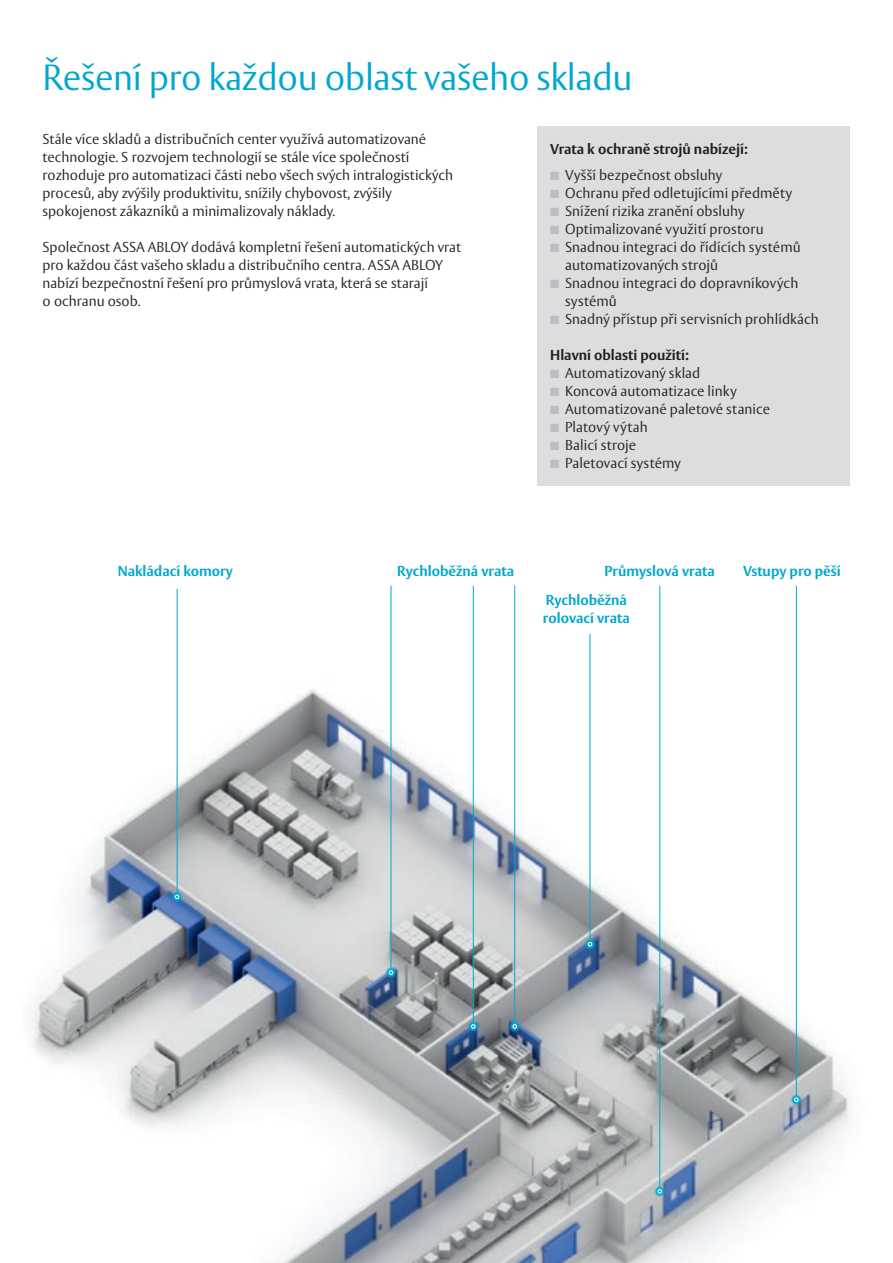
<style>
.page{position:relative;width:893px;height:1263px;background:#fff}
.page>*{position:absolute;margin:0;border:0;box-sizing:border-box;transform-origin:0 0}
.t1{font:300 36px "ASSA Vesta";letter-spacing:-.01em;color:#00a7d1}
.t2{font:300 14.25px/18px "ASSA Vesta";color:#231f20}
.t3{font:700 14.25px/18px "ASSA Vesta";color:#00a7d1}
.t4{font:700 14.25px "ASSA Vesta";color:#231f20}
.s1{color:#bcbdc0}
</style>
<div class="page">
<img style="left:30px;top:633px;width:821px;height:630px">
<div style="left:537px;top:126px;width:313px;height:359px;background:#dcdddf"></div>
<hr style="left:177px;top:589px;width:1px;height:308px;background:#00a7d1">
<hr style="left:473px;top:585px;width:1px;height:441px;background:#00a7d1">
<hr style="left:391px;top:585px;width:1px;height:387px;background:#00a7d1">
<hr style="left:514px;top:585px;width:1px;height:441px;background:#00a7d1">
<hr style="left:590px;top:634px;width:1px;height:310px;background:#00a7d1">
<hr style="left:659px;top:585px;width:1px;height:606px;background:#00a7d1">
<hr style="left:796px;top:585px;width:1px;height:515px;background:#00a7d1">
<svg style="left:171px;top:891px;width:12px;height:11px"></svg>
<svg style="left:174px;top:894px;width:6px;height:6px"></svg>
<div style="left:468px;top:1021px;width:10px;height:10px;background:#8b9ca2;border-radius:50%"></div>
<svg style="left:468px;top:1021px;width:11px;height:11px"></svg>
<svg style="left:470px;top:1023px;width:6px;height:6px"></svg>
<svg style="left:385px;top:967px;width:12px;height:11px"></svg>
<svg style="left:388px;top:969px;width:6px;height:7px"></svg>
<svg style="left:389px;top:970px;width:4px;height:5px"></svg>
<div style="left:510px;top:1021px;width:10px;height:10px;background:#6c8597;border-radius:50%"></div>
<svg style="left:509px;top:1021px;width:11px;height:11px"></svg>
<svg style="left:512px;top:1023px;width:6px;height:6px"></svg>
<svg style="left:584px;top:938px;width:12px;height:12px"></svg>
<svg style="left:587px;top:941px;width:6px;height:6px"></svg>
<svg style="left:654px;top:1185px;width:11px;height:12px"></svg>
<svg style="left:657px;top:1188px;width:6px;height:6px"></svg>
<svg style="left:791px;top:1094px;width:11px;height:11px"></svg>
<svg style="left:793px;top:1096px;width:6px;height:7px"></svg>
<svg style="left:794px;top:1097px;width:4px;height:5px"></svg>
<h1 class="t1" style="left:43px;top:56px;width:592px">Řešení pro každou oblast vašeho skladu</h1>
<p class="t2" style="left:43px;top:131px;width:412px">Stále více skladů a distribučních center využívá automatizované technologie. S rozvojem technologií se stále více společností rozhoduje pro automatizaci části nebo všech svých intralogistických procesů, aby zvýšily produktivitu, snížily chybovost, zvýšily spokojenost zákazníků a minimalizovaly náklady.</p>
<p class="t2" style="left:43px;top:239px;width:420px">Společnost ASSA ABLOY dodává kompletní řešení automatických vrat pro každou část vašeho skladu a distribučního centra. ASSA ABLOY nabízí bezpečnostní řešení pro průmyslová vrata, která se starají<br>o ochranu osob.</p>
<p class="t4" style="left:550px;top:140px;width:199px">Vrata k ochraně strojů nabízejí:</p>
<p class="t2" style="left:550px;top:167px;width:174px"><span class="s1">■</span> Vyšší bezpečnost obsluhy</p>
<p class="t2" style="left:550px;top:185px;width:244px"><span class="s1">■</span> Ochranu před odletujícími předměty</p>
<p class="t2" style="left:550px;top:203px;width:196px"><span class="s1">■</span> Snížení rizika zranění obsluhy</p>
<p class="t2" style="left:550px;top:221px;width:215px"><span class="s1">■</span> Optimalizované využití prostoru</p>
<p class="t2" style="left:565px;top:239px;width:237px;text-indent:-15px"><span class="s1">■</span> Snadnou integraci do řídících systémů automatizovaných strojů</p>
<p class="t2" style="left:565px;top:275px;width:235px;text-indent:-15px"><span class="s1">■</span> Snadnou integraci do dopravníkových systémů</p>
<p class="t2" style="left:550px;top:311px;width:270px"><span class="s1">■</span> Snadný přístup při servisních prohlídkách</p>
<p class="t4" style="left:550px;top:346px;width:140px">Hlavní oblasti použití:</p>
<p class="t2" style="left:550px;top:365px;width:152px"><span class="s1">■</span> Automatizovaný sklad</p>
<p class="t2" style="left:550px;top:383px;width:188px"><span class="s1">■</span> Koncová automatizace linky</p>
<p class="t2" style="left:550px;top:401px;width:221px"><span class="s1">■</span> Automatizované paletové stanice</p>
<p class="t2" style="left:550px;top:419px;width:99px"><span class="s1">■</span> Platový výtah</p>
<p class="t2" style="left:550px;top:437px;width:87px"><span class="s1">■</span> Balicí stroje</p>
<p class="t2" style="left:550px;top:455px;width:132px"><span class="s1">■</span> Paletovací systémy</p>
<p class="t3" style="left:118px;top:563px;width:117px">Nakládací komory</p>
<p class="t3" style="left:397px;top:563px;width:118px">Rychloběžná vrata</p>
<p class="t3" style="left:604px;top:563px;width:112px">Průmyslová vrata</p>
<p class="t3" style="left:743px;top:563px;width:99px">Vstupy pro pěší</p>
<p class="t3" style="left:543px;top:592px;width:88px">Rychloběžná rolovací vrata</p>
</div>
